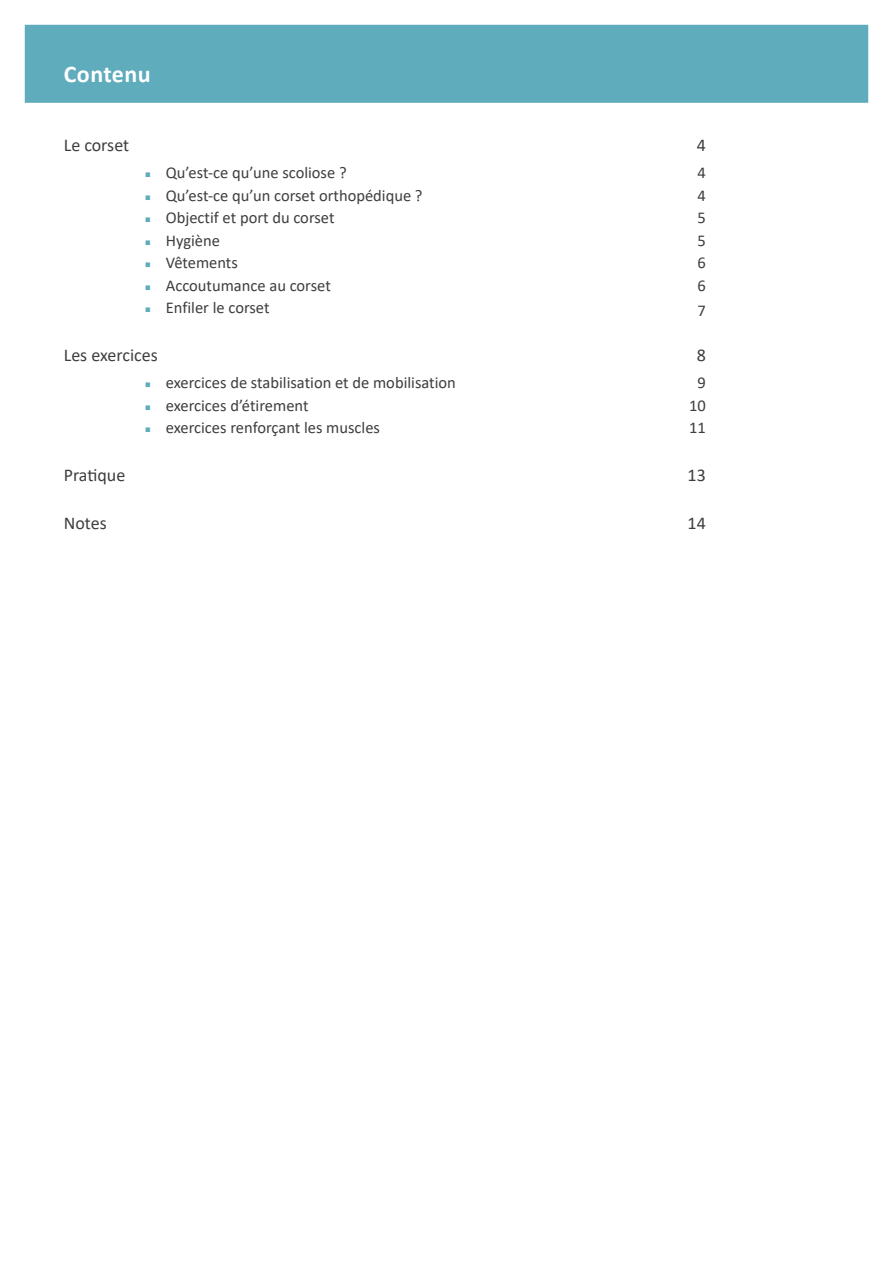
<style>
.page{position:relative;width:893px;height:1263px;background:#fff}
.page>*{position:absolute;margin:0;border:0;box-sizing:border-box;transform-origin:0 0}
.t1{font:700 24px "Calibri";letter-spacing:.02em;color:#fff}
.t2{font:18px "Calibri";color:#3e3e3f}
.t3{font:16.5px "Calibri";color:#3e3e3f}
.s1{font-size:19.5px;color:#5facbd}
</style>
<div class="page">
<div style="left:25px;top:25px;width:843px;height:78px;background:#5facbd;border:2px solid #5facbd"></div>
<h1 class="t1" style="left:64px;top:57px;width:89px">Contenu</h1>
<p class="t2" style="left:64px;top:133px;width:67px">Le corset</p>
<p class="t2" style="left:697px;top:133px;width:11px">4</p>
<p class="t3" style="left:145px;top:161px;width:204px"><span class="s1">▪</span> Qu’est-ce qu’une scoliose ?</p>
<p class="t3" style="left:697px;top:161px;width:10px">4</p>
<p class="t3" style="left:145px;top:184px;width:280px"><span class="s1">▪</span> Qu’est-ce qu’un corset orthopédique ?</p>
<p class="t3" style="left:697px;top:184px;width:10px">4</p>
<p class="t3" style="left:145px;top:206px;width:192px"><span class="s1">▪</span> Objectif et port du corset</p>
<p class="t3" style="left:697px;top:206px;width:10px">5</p>
<p class="t3" style="left:145px;top:229px;width:77px"><span class="s1">▪</span> Hygiène</p>
<p class="t3" style="left:697px;top:229px;width:10px">5</p>
<p class="t3" style="left:145px;top:251px;width:95px"><span class="s1">▪</span> Vêtements</p>
<p class="t3" style="left:697px;top:251px;width:10px">6</p>
<p class="t3" style="left:145px;top:274px;width:188px"><span class="s1">▪</span> Accoutumance au corset</p>
<p class="t3" style="left:697px;top:274px;width:10px">6</p>
<p class="t3" style="left:145px;top:296px;width:127px"><span class="s1">▪</span> Enfiler le corset</p>
<p class="t3" style="left:697px;top:299px;width:10px">7</p>
<p class="t2" style="left:64px;top:343px;width:95px">Les exercices</p>
<p class="t2" style="left:697px;top:343px;width:11px">8</p>
<p class="t3" style="left:145px;top:371px;width:313px"><span class="s1">▪</span> exercices de stabilisation et de mobilisation</p>
<p class="t3" style="left:697px;top:371px;width:10px">9</p>
<p class="t3" style="left:145px;top:394px;width:166px"><span class="s1">▪</span> exercices d’étirement</p>
<p class="t3" style="left:689px;top:394px;width:18px">10</p>
<p class="t3" style="left:145px;top:416px;width:237px"><span class="s1">▪</span> exercices renforçant les muscles</p>
<p class="t3" style="left:689px;top:416px;width:18px">11</p>
<p class="t2" style="left:64px;top:463px;width:63px">Pratique</p>
<p class="t2" style="left:688px;top:463px;width:20px">13</p>
<p class="t2" style="left:64px;top:511px;width:44px">Notes</p>
<p class="t2" style="left:688px;top:511px;width:20px">14</p>
</div>
